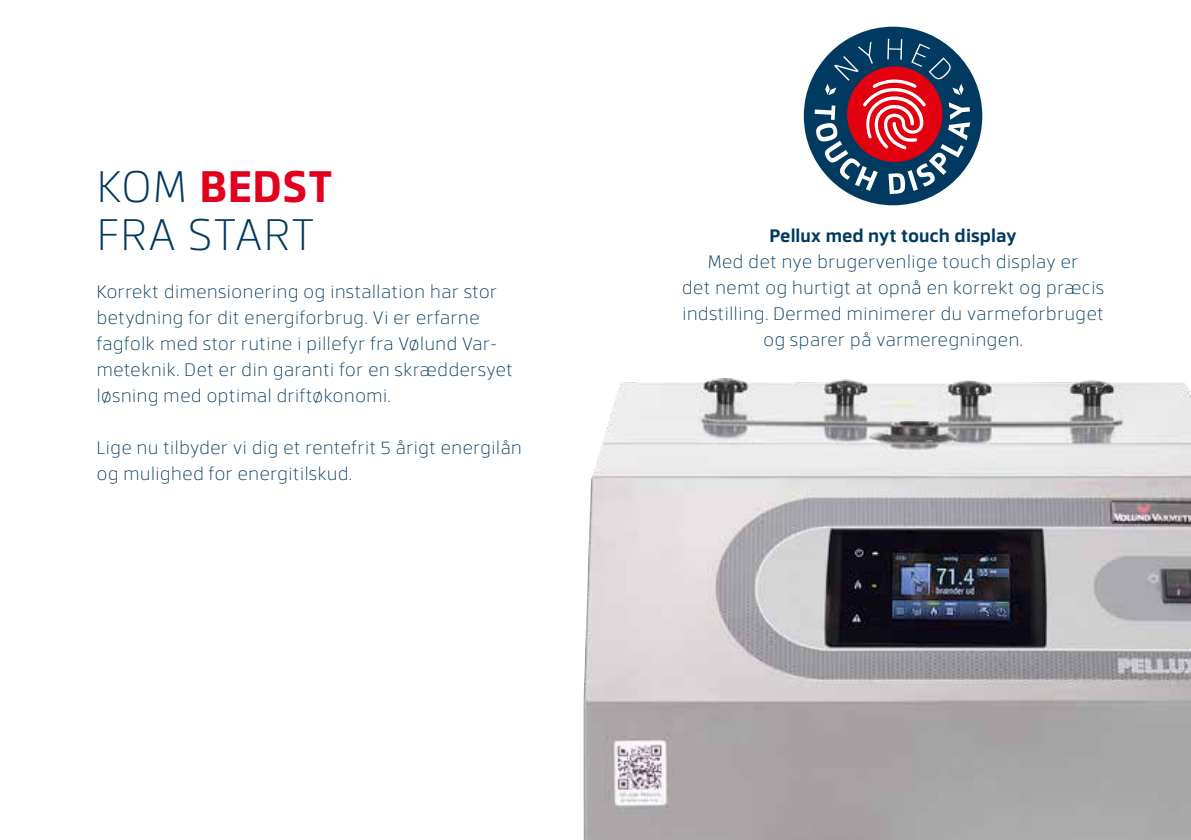
<style>
.page{position:relative;width:1191px;height:840px;background:#fff}
.page>*{position:absolute;margin:0;border:0;box-sizing:border-box;transform-origin:0 0}
.t1{font:300 44px/48px "Facto";letter-spacing:.01em;color:#003a61}
.t2{font:300 18px/26px "Facto";color:#003a61}
.t3{font:700 18px "Facto";color:#003a61}
.s1{font-weight:700;color:#e3001f}
</style>
<div class="page">
<div style="left:804px;top:27px;width:178px;height:178px;background:#003a61;border-radius:50%"></div>
<svg style="left:814px;top:39px;width:156px;height:155px"></svg>
<img style="left:583px;top:378px;width:608px;height:461px">
<h1 class="t1" style="left:97px;top:160px;width:238px">KOM <span class="s1">BEDST<br></span>FRA START</h1>
<p class="t2" style="left:96px;top:277px;width:418px">Korrekt dimensionering og installation har stor betydning for dit energiforbrug. Vi er erfarne fagfolk med stor rutine i pillefyr fra Vølund Var&shy;meteknik. Det er din garanti for en skræddersyet løsning med optimal driftøkonomi.</p>
<p class="t2" style="left:96px;top:433px;width:427px">Lige nu tilbyder vi dig et rentefrit 5 årigt energilån og mulighed for energitilskud.</p>
<p class="t3" style="left:769px;top:222px;width:249px">Pellux med nyt touch display</p>
<p class="t2" style="left:682px;top:247px;width:424px;text-align:center">Med det nye brugervenlige touch display er<br>det nemt og hurtigt at opnå en korrekt og præcis indstilling. Dermed minimerer du varmeforbruget og sparer på varmeregningen.</p>
</div>
